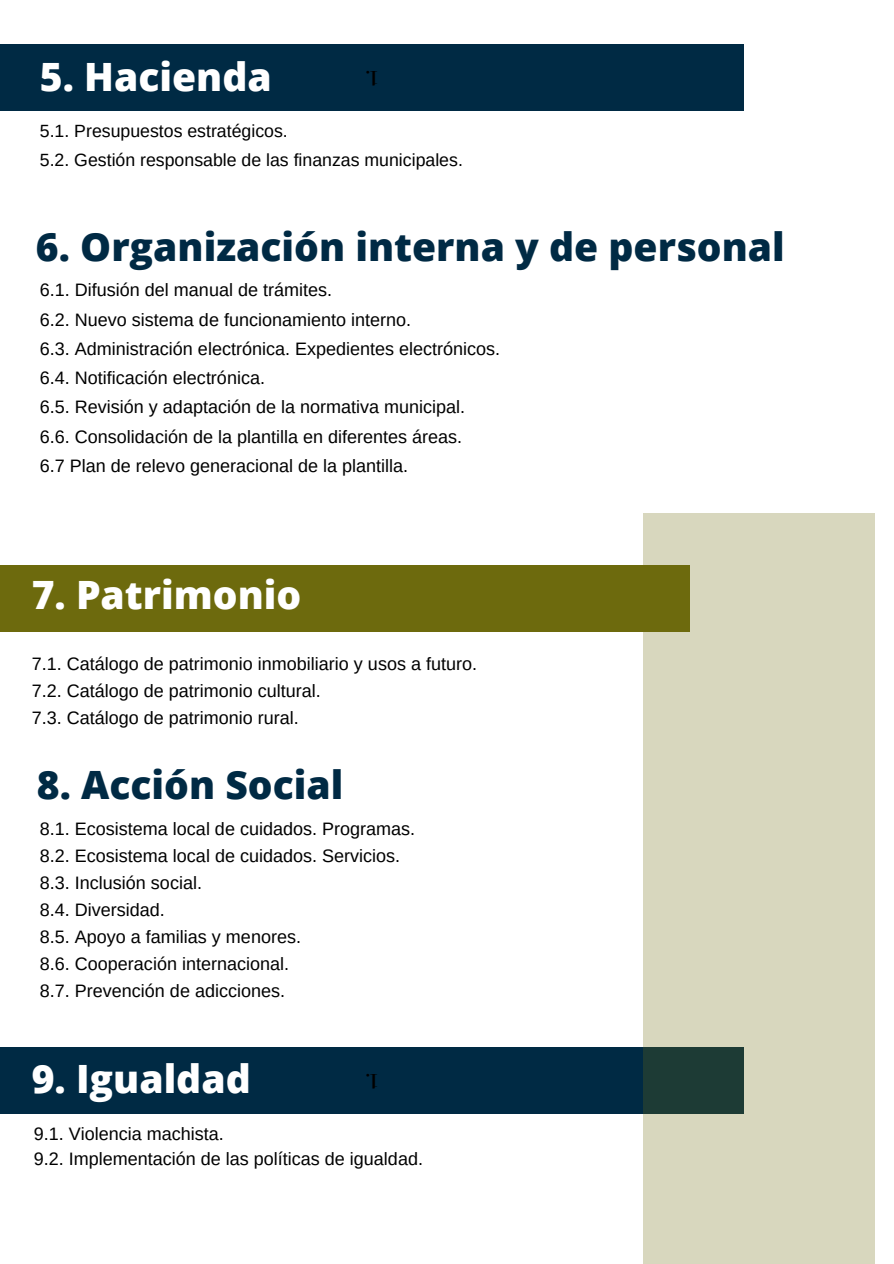
<style>
.page{position:relative;width:894px;height:1264px;background:#fff}
.page>*{position:absolute;margin:0;border:0;box-sizing:border-box;transform-origin:0 0}
.t1{font:800 39px "Open Sans";color:#002a44}
.t2{font:800 39px "Open Sans";color:#fff}
.t3{font:20.7px "Flatory Serif 600 Semi Cond";color:#000}
.t4{font:18px/27px "Arimo";color:#000}
.t5{font:17.7px/29.2px "Arimo";color:#000}
</style>
<div class="page">
<div style="left:0;top:44px;width:743px;height:67px;background:#002a44"></div>
<div style="left:0;top:1047px;width:743px;height:66px;background:#002a44"></div>
<div style="left:643px;top:512px;width:231px;height:751px;background:#d8d7be"></div>
<div style="left:0;top:565px;width:689px;height:66px;background:#6d6a0d"></div>
<h1 class="t2" style="left:40px;top:49px;width:233px">5. Hacienda</h1>
<p class="t5" style="left:40px;top:116px;width:424px">5.1. Presupuestos estratégicos.<br>5.2. Gestión responsable de las finanzas municipales.</p>
<h3 class="t3" style="left:377px;top:91px;width:13px;rotate:-180deg">.1</h3>
<h1 class="t1" style="left:36px;top:219px;width:750px">6. Organización interna y de personal</h1>
<p class="t4" style="left:40px;top:275px;width:461px;line-height:29.2px">6.1. Difusión del manual de trámites.<br>6.2. Nuevo sistema de funcionamiento interno.<br>6.3. Administración electrónica. Expedientes electrónicos.<br>6.4. Notificación electrónica.<br>6.5. Revisión y adaptación de la normativa municipal.<br>6.6. Consolidación de la plantilla en diferentes áreas.<br>6.7 Plan de relevo generacional de la plantilla.</p>
<h1 class="t2" style="left:32px;top:567px;width:271px">7. Patrimonio</h1>
<p class="t4" style="left:32px;top:650px;width:446px">7.1. Catálogo de patrimonio inmobiliario y usos a futuro.<br>7.2. Catálogo de patrimonio cultural.<br>7.3. Catálogo de patrimonio rural.</p>
<p class="t1" style="left:37px;top:757px;width:308px">8. Acción Social</p>
<p class="t4" style="left:40px;top:815px;width:376px">8.1. Ecosistema local de cuidados. Programas.<br>8.2. Ecosistema local de cuidados. Servicios.<br>8.3. Inclusión social.<br>8.4. Diversidad.<br>8.5. Apoyo a familias y menores.<br>8.6. Cooperación internacional.<br>8.7. Prevención de adicciones.</p>
<h1 class="t2" style="left:32px;top:1051px;width:220px">9. Igualdad</h1>
<p class="t4" style="left:34px;top:1121px;width:390px;line-height:24.8px">9.1. Violencia machista.<br>9.2. Implementación de las políticas de igualdad.</p>
<p class="t3" style="left:377px;top:1093px;width:13px;rotate:-180deg">.1</p>
</div>
